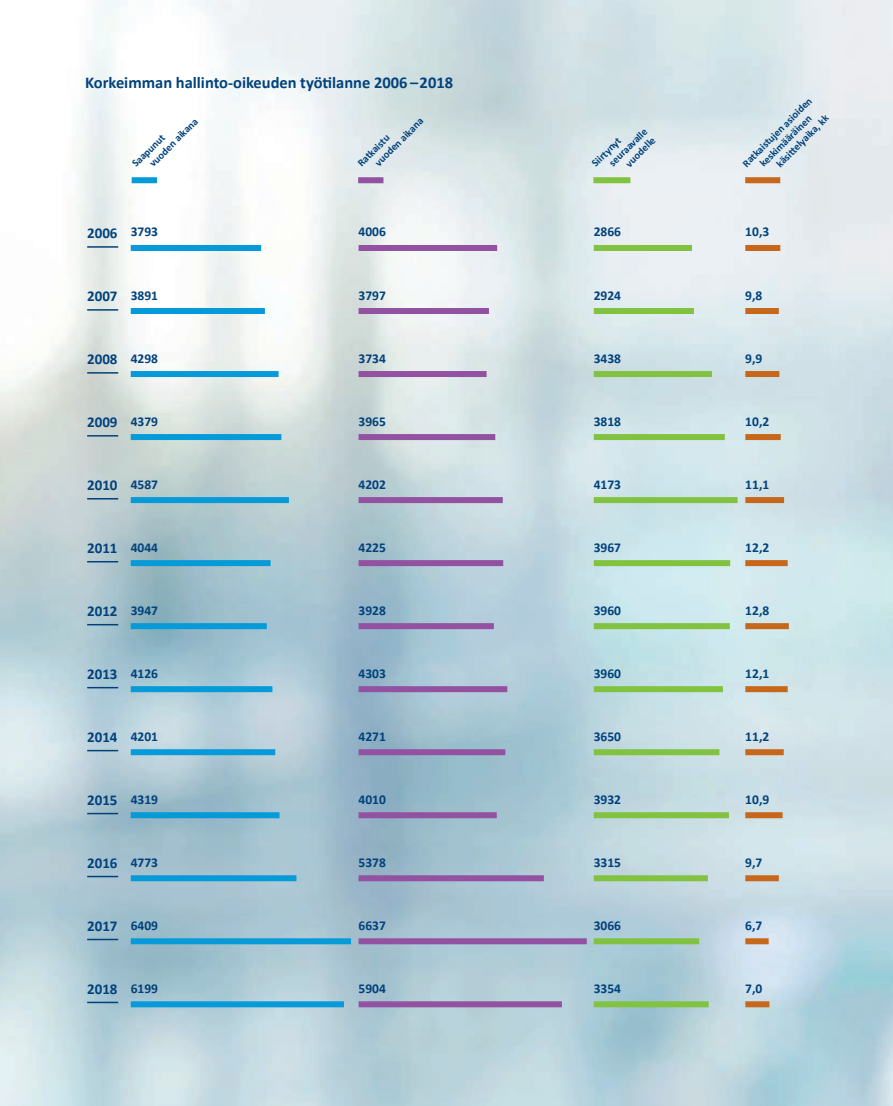
<style>
.page{position:relative;width:893px;height:1106px;background:#fff}
.page>*{position:absolute;margin:0;border:0;box-sizing:border-box;transform-origin:0 0}
.t1{font:700 16.5px "Calibri";color:#01427c}
.t2{font:700 15px "Calibri";color:#01427c}
.t3{font:700 13.5px "Calibri";color:#01427c}
.t4{font:700 10.5px/12px "Calibri";color:#01427c}
</style>
<div class="page">
<img style="left:0;top:0;width:893px;height:1106px">
<hr style="left:87px;top:246px;width:31px;height:2px;background:#01427c">
<hr style="left:87px;top:309px;width:31px;height:2px;background:#01427c">
<hr style="left:87px;top:372px;width:31px;height:1px;background:#01427c">
<hr style="left:87px;top:435px;width:31px;height:1px;background:#01427c">
<hr style="left:87px;top:498px;width:31px;height:1px;background:#01427c">
<hr style="left:87px;top:561px;width:31px;height:1px;background:#01427c">
<hr style="left:87px;top:624px;width:31px;height:1px;background:#01427c">
<hr style="left:87px;top:687px;width:31px;height:1px;background:#01427c">
<hr style="left:87px;top:750px;width:31px;height:1px;background:#01427c">
<hr style="left:87px;top:812px;width:31px;height:2px;background:#01427c">
<hr style="left:87px;top:875px;width:31px;height:2px;background:#01427c">
<hr style="left:87px;top:938px;width:31px;height:2px;background:#01427c">
<hr style="left:87px;top:1001px;width:31px;height:2px;background:#01427c">
<div style="left:131px;top:245px;width:130px;height:6px;background:#069ad9"></div>
<div style="left:131px;top:308px;width:134px;height:6px;background:#069ad9"></div>
<div style="left:131px;top:371px;width:148px;height:6px;background:#069ad9"></div>
<div style="left:131px;top:434px;width:150px;height:6px;background:#069ad9"></div>
<div style="left:131px;top:497px;width:158px;height:6px;background:#069ad9"></div>
<div style="left:131px;top:560px;width:140px;height:6px;background:#069ad9"></div>
<div style="left:131px;top:623px;width:136px;height:6px;background:#069ad9"></div>
<div style="left:131px;top:686px;width:141px;height:6px;background:#069ad9"></div>
<div style="left:131px;top:749px;width:144px;height:6px;background:#069ad9"></div>
<div style="left:131px;top:812px;width:148px;height:6px;background:#069ad9"></div>
<div style="left:131px;top:875px;width:165px;height:6px;background:#069ad9"></div>
<div style="left:131px;top:938px;width:220px;height:6px;background:#069ad9"></div>
<div style="left:131px;top:1001px;width:213px;height:6px;background:#069ad9"></div>
<div style="left:359px;top:245px;width:138px;height:6px;background:#9252a1"></div>
<div style="left:359px;top:308px;width:130px;height:6px;background:#9252a1"></div>
<div style="left:359px;top:371px;width:128px;height:6px;background:#9252a1"></div>
<div style="left:359px;top:434px;width:136px;height:6px;background:#9252a1"></div>
<div style="left:359px;top:497px;width:144px;height:6px;background:#9252a1"></div>
<div style="left:359px;top:560px;width:144px;height:6px;background:#9252a1"></div>
<div style="left:359px;top:623px;width:135px;height:6px;background:#9252a1"></div>
<div style="left:359px;top:686px;width:148px;height:6px;background:#9252a1"></div>
<div style="left:359px;top:749px;width:146px;height:6px;background:#9252a1"></div>
<div style="left:359px;top:812px;width:138px;height:6px;background:#9252a1"></div>
<div style="left:359px;top:875px;width:185px;height:6px;background:#9252a1"></div>
<div style="left:359px;top:938px;width:228px;height:6px;background:#9252a1"></div>
<div style="left:359px;top:1001px;width:203px;height:6px;background:#9252a1"></div>
<div style="left:594px;top:245px;width:98px;height:6px;background:#81c340"></div>
<div style="left:594px;top:308px;width:100px;height:6px;background:#81c340"></div>
<div style="left:594px;top:371px;width:118px;height:6px;background:#81c340"></div>
<div style="left:594px;top:434px;width:131px;height:6px;background:#81c340"></div>
<div style="left:594px;top:497px;width:144px;height:6px;background:#81c340"></div>
<div style="left:594px;top:560px;width:136px;height:6px;background:#81c340"></div>
<div style="left:594px;top:623px;width:136px;height:6px;background:#81c340"></div>
<div style="left:594px;top:686px;width:129px;height:6px;background:#81c340"></div>
<div style="left:594px;top:749px;width:125px;height:6px;background:#81c340"></div>
<div style="left:594px;top:812px;width:135px;height:6px;background:#81c340"></div>
<div style="left:594px;top:875px;width:114px;height:6px;background:#81c340"></div>
<div style="left:594px;top:938px;width:105px;height:6px;background:#81c340"></div>
<div style="left:594px;top:1001px;width:115px;height:6px;background:#81c340"></div>
<div style="left:745px;top:245px;width:35px;height:6px;background:#c6671c"></div>
<div style="left:745px;top:308px;width:34px;height:6px;background:#c6671c"></div>
<div style="left:745px;top:371px;width:34px;height:6px;background:#c6671c"></div>
<div style="left:745px;top:434px;width:36px;height:6px;background:#c6671c"></div>
<div style="left:745px;top:497px;width:39px;height:6px;background:#c6671c"></div>
<div style="left:745px;top:560px;width:43px;height:6px;background:#c6671c"></div>
<div style="left:745px;top:623px;width:44px;height:6px;background:#c6671c"></div>
<div style="left:745px;top:686px;width:43px;height:6px;background:#c6671c"></div>
<div style="left:745px;top:749px;width:39px;height:6px;background:#c6671c"></div>
<div style="left:745px;top:812px;width:38px;height:6px;background:#c6671c"></div>
<div style="left:745px;top:875px;width:34px;height:6px;background:#c6671c"></div>
<div style="left:745px;top:938px;width:24px;height:6px;background:#c6671c"></div>
<div style="left:745px;top:1001px;width:24px;height:6px;background:#c6671c"></div>
<div style="left:132px;top:177px;width:25px;height:6px;background:#069ad9"></div>
<div style="left:358px;top:177px;width:25px;height:6px;background:#9252a1"></div>
<div style="left:593px;top:177px;width:37px;height:6px;background:#81c340"></div>
<div style="left:745px;top:177px;width:35px;height:6px;background:#c6671c"></div>
<p class="t1" style="left:85px;top:71px;width:370px">Korkeimman hallinto-oikeuden työtilanne 2006 –2018</p>
<p class="t4" style="left:138px;top:152px;width:65px;text-indent:-12px;rotate:-45deg">Saapunut vuoden aikana</p>
<p class="t4" style="left:364px;top:151px;width:65px;text-indent:-12px;rotate:-45deg">Ratkaistu<br>vuoden aikana</p>
<p class="t4" style="left:606px;top:160px;width:51px;rotate:-45deg">seuraavalle</p>
<p class="t4" style="left:589px;top:160px;width:38px;rotate:-45deg">Siirtynyt</p>
<p class="t4" style="left:623px;top:160px;width:39px;rotate:-45deg">vuodelle</p>
<p class="t4" style="left:740px;top:161px;width:95px;text-align:center;rotate:-45deg">Ratkaistujen asioiden keskimääräinen</p>
<p class="t4" style="left:773px;top:161px;width:71px;rotate:-45deg">käsitt elyaika, kk</p>
<p class="t2" style="left:87px;top:223px;width:32px">2006</p>
<p class="t3" style="left:131px;top:222px;width:29px">3793</p>
<p class="t3" style="left:359px;top:222px;width:29px">4006</p>
<p class="t3" style="left:594px;top:222px;width:29px">2866</p>
<p class="t3" style="left:745px;top:222px;width:26px">10,3</p>
<p class="t2" style="left:87px;top:286px;width:32px">2007</p>
<p class="t3" style="left:131px;top:285px;width:29px">3891</p>
<p class="t3" style="left:359px;top:285px;width:29px">3797</p>
<p class="t3" style="left:594px;top:285px;width:29px">2924</p>
<p class="t3" style="left:745px;top:285px;width:19px">9,8</p>
<p class="t2" style="left:87px;top:349px;width:32px">2008</p>
<p class="t3" style="left:131px;top:348px;width:29px">4298</p>
<p class="t3" style="left:359px;top:348px;width:29px">3734</p>
<p class="t3" style="left:594px;top:348px;width:29px">3438</p>
<p class="t3" style="left:745px;top:348px;width:19px">9,9</p>
<p class="t2" style="left:87px;top:412px;width:32px">2009</p>
<p class="t3" style="left:131px;top:411px;width:29px">4379</p>
<p class="t3" style="left:359px;top:411px;width:29px">3965</p>
<p class="t3" style="left:594px;top:411px;width:29px">3818</p>
<p class="t3" style="left:745px;top:411px;width:26px">10,2</p>
<p class="t2" style="left:87px;top:475px;width:32px">2010</p>
<p class="t3" style="left:131px;top:474px;width:29px">4587</p>
<p class="t3" style="left:359px;top:474px;width:29px">4202</p>
<p class="t3" style="left:594px;top:474px;width:29px">4173</p>
<p class="t3" style="left:745px;top:474px;width:26px">11,1</p>
<p class="t2" style="left:87px;top:537px;width:32px">2011</p>
<p class="t3" style="left:131px;top:537px;width:29px">4044</p>
<p class="t3" style="left:359px;top:537px;width:29px">4225</p>
<p class="t3" style="left:594px;top:537px;width:29px">3967</p>
<p class="t3" style="left:745px;top:537px;width:26px">12,2</p>
<p class="t2" style="left:87px;top:600px;width:32px">2012</p>
<p class="t3" style="left:131px;top:600px;width:29px">3947</p>
<p class="t3" style="left:359px;top:600px;width:29px">3928</p>
<p class="t3" style="left:594px;top:600px;width:29px">3960</p>
<p class="t3" style="left:745px;top:600px;width:26px">12,8</p>
<p class="t2" style="left:87px;top:663px;width:32px">2013</p>
<p class="t3" style="left:131px;top:663px;width:29px">4126</p>
<p class="t3" style="left:359px;top:663px;width:29px">4303</p>
<p class="t3" style="left:594px;top:663px;width:29px">3960</p>
<p class="t3" style="left:745px;top:663px;width:26px">12,1</p>
<p class="t2" style="left:87px;top:726px;width:32px">2014</p>
<p class="t3" style="left:131px;top:726px;width:29px">4201</p>
<p class="t3" style="left:359px;top:726px;width:29px">4271</p>
<p class="t3" style="left:594px;top:726px;width:29px">3650</p>
<p class="t3" style="left:745px;top:726px;width:26px">11,2</p>
<p class="t2" style="left:87px;top:789px;width:32px">2015</p>
<p class="t3" style="left:131px;top:789px;width:29px">4319</p>
<p class="t3" style="left:359px;top:789px;width:29px">4010</p>
<p class="t3" style="left:594px;top:789px;width:29px">3932</p>
<p class="t3" style="left:745px;top:789px;width:26px">10,9</p>
<p class="t2" style="left:87px;top:852px;width:32px">2016</p>
<p class="t3" style="left:131px;top:852px;width:29px">4773</p>
<p class="t3" style="left:359px;top:852px;width:29px">5378</p>
<p class="t3" style="left:594px;top:852px;width:29px">3315</p>
<p class="t3" style="left:745px;top:852px;width:19px">9,7</p>
<p class="t2" style="left:87px;top:915px;width:32px">2017</p>
<p class="t3" style="left:131px;top:915px;width:29px">6409</p>
<p class="t3" style="left:359px;top:915px;width:29px">6637</p>
<p class="t3" style="left:594px;top:915px;width:29px">3066</p>
<p class="t3" style="left:745px;top:915px;width:19px">6,7</p>
<p class="t2" style="left:87px;top:978px;width:32px">2018</p>
<p class="t3" style="left:131px;top:978px;width:29px">6199</p>
<p class="t3" style="left:359px;top:978px;width:29px">5904</p>
<p class="t3" style="left:594px;top:978px;width:29px">3354</p>
<p class="t3" style="left:745px;top:978px;width:19px">7,0</p>
</div>
